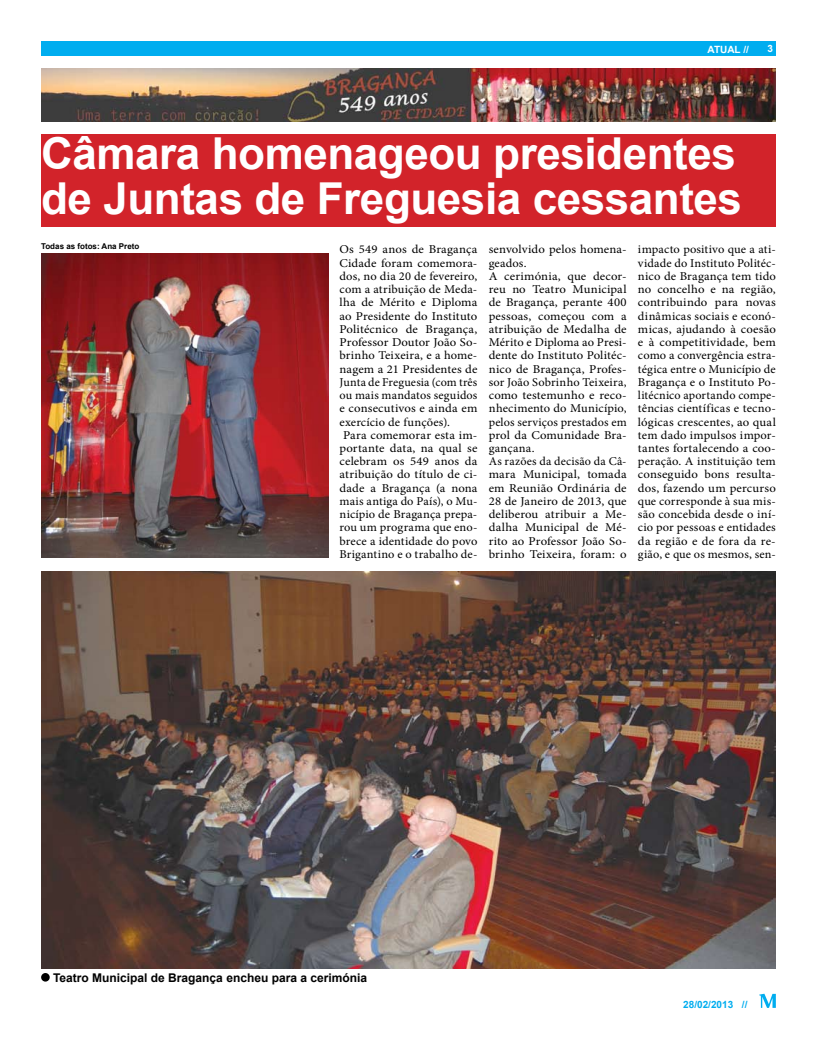
<style>
.page{position:relative;width:817px;height:1049px;background:#fff}
.page>*{position:absolute;margin:0;border:0;box-sizing:border-box;transform-origin:0 0}
.t1{font:700 44px/45px "Arial";letter-spacing:-.01em;color:#fff}
.t2{font:12px/13.2px "Minion Pro";letter-spacing:.01em;color:#000;scale:1.06 1}
.t3{font:12px/13.2px "Minion Pro";letter-spacing:.01em;color:#000;text-align:justify;scale:1.04 1}
.t4{font:700 12px "Arial";color:#000}
.t5{font:700 10px "Arial";color:#00adef}
.t6{font:700 10px "Arial";color:#fff}
.t7{font:700 8px "Arial";color:#000}
</style>
<div class="page">
<div style="left:41px;top:41px;width:734px;height:14px;background:#00adef"></div>
<svg style="left:759px;top:994px;width:16px;height:14px"></svg>
<div style="left:41px;top:134px;width:734px;height:93px;background:#d2232a"></div>
<img style="left:41px;top:571px;width:734px;height:397px">
<div style="left:41px;top:973px;width:9px;height:8px;background:#000;border-radius:50%"></div>
<img style="left:41px;top:68px;width:734px;height:53px">
<img style="left:41px;top:253px;width:287px;height:305px">
<p class="t6" style="left:707px;top:43px;width:43px">ATUAL //</p>
<h1 class="t1" style="left:41px;top:133px;width:702px">Câmara homenageou presidentes de Juntas de Freguesia cessantes</h1>
<p class="t2" style="left:339px;top:243px;width:131px">Os 549 anos de Bragança<br>Cidade foram comemora&shy;dos, no dia 20 de fevereiro, com a atribuição de Meda&shy;lha de Mérito e Diploma ao Presidente do Instituto<br>Politécnico de Bragança,<br>Professor Doutor João So&shy;brinho Teixeira, e a home&shy;nagem a 21 Presidentes de<br>Junta de Freguesia (com três ou mais mandatos seguidos e consecutivos e ainda em exercício de funções).<br>Para comemorar esta im&shy;portante data, na qual se celebram os 549 anos da atribuição do título de ci&shy;dade a Bragança (a nona mais antiga do País), o Mu&shy;nicípio de Bragança prepa&shy;rou um programa que eno&shy;brece a identidade do povo<br>Brigantino e o trabalho de-</p>
<p class="t2" style="left:488px;top:243px;width:131px">senvolvido pelos homena&shy;geados.<br>A cerimónia, que decor&shy;reu no Teatro Municipal de Bragança, perante 400 pessoas, começou com a atribuição de Medalha de<br>Mérito e Diploma ao Presi&shy;dente do Instituto Politéc&shy;nico de Bragança, Profes&shy;sor João Sobrinho Teixeira, como testemunho e reco&shy;nhecimento do Município, pelos serviços prestados em prol da Comunidade Bra&shy;gançana.<br>As razões da decisão da Câ&shy;mara Municipal, tomada em Reunião Ordinária de<br>28 de Janeiro de 2013, que deliberou atribuir a Me&shy;dalha Municipal de Mé&shy;rito ao Professor João So&shy;brinho Teixeira, foram: o</p>
<p class="t7" style="left:41px;top:241px;width:100px">Todas as fotos: Ana Preto</p>
<p class="t3" style="left:638px;top:243px;width:134px">impacto positivo que a ati&shy;vidade do Instituto Politéc&shy;nico de Bragança tem tido no concelho e na região, contribuindo para novas dinâmicas sociais e econó&shy;micas, ajudando à coesão e à competitividade, bem como a convergência estra&shy;tégica entre o Município de Bragança e o Instituto Po&shy;litécnico aportando compe&shy;tências científicas e tecno&shy;lógicas crescentes, ao qual tem dado impulsos impor&shy;tantes fortalecendo a coo&shy;peração. A instituição tem conseguido bons resulta&shy;dos, fazendo um percurso que corresponde à sua mis&shy;são concebida desde o iní&shy;cio por pessoas e entidades da região e de fora da re&shy;gião, e que os mesmos, sen-</p>
<p class="t4" style="left:53px;top:969px;width:315px">Teatro Municipal de Bragança encheu para a cerimónia</p>
<p class="t5" style="left:683px;top:997px;width:66px">28/02/2013 //</p>
</div>
